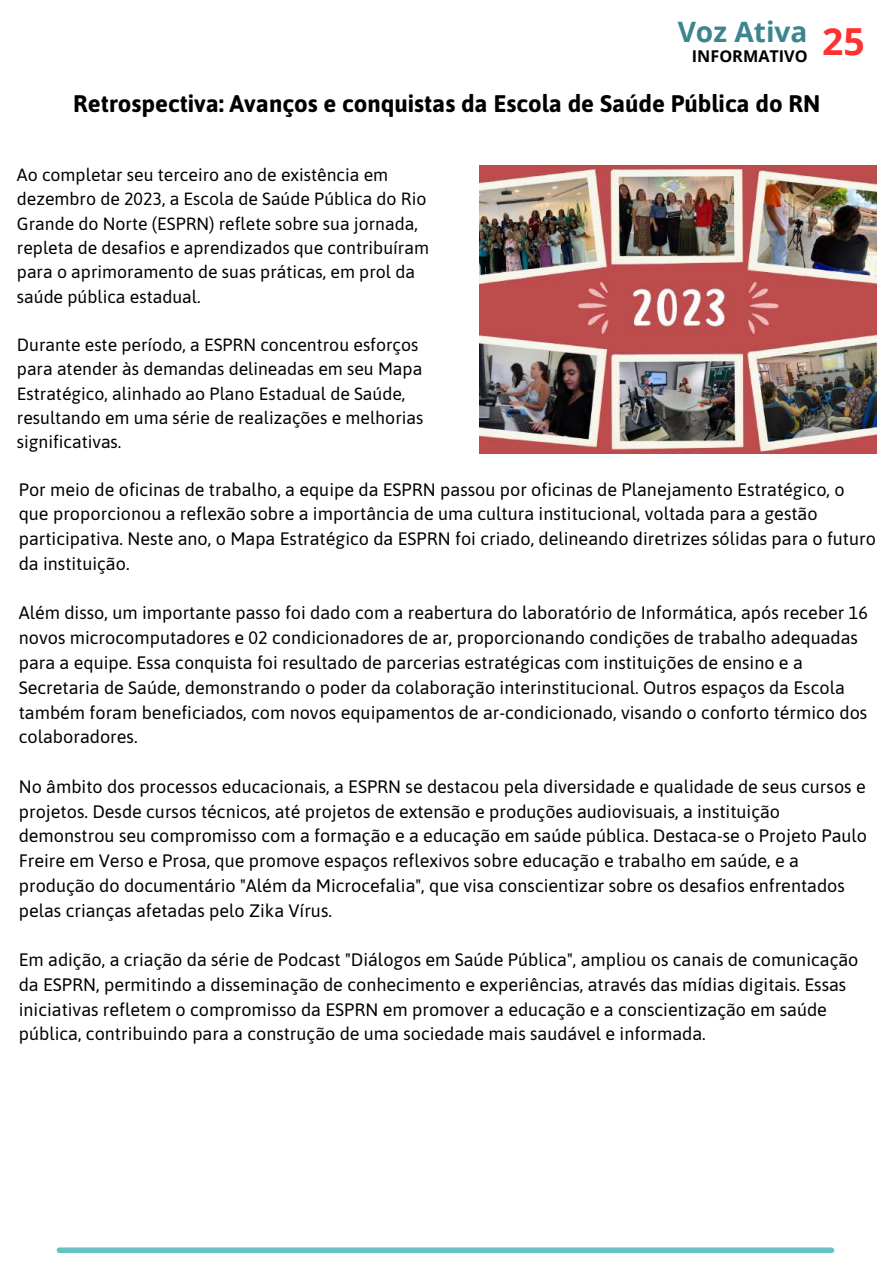
<style>
.page{position:relative;width:894px;height:1264px;background:#fff}
.page>*{position:absolute;margin:0;border:0;box-sizing:border-box;transform-origin:0 0}
.t1{font:700 28.05px "Open Sans";color:#3b858e}
.t2{font:700 24px "Asap";color:#000}
.t3{font:18px/24.8px "Asap";color:#000}
.t4{font:17.7px/24.3px "Asap";color:#000}
.t5{font:700 16.2px "Open Sans";color:#000}
.s1{font-size:37.2px;color:#ff3131}
</style>
<div class="page">
<div style="left:59px;top:1247px;width:772px;height:5px;background:#65c3c5"></div>
<img style="left:479px;top:165px;width:397px;height:288px">
<h1 class="t1" style="left:677px;top:12px;width:188px">Voz Ativa <span class="s1">25</span></h1>
<h2 class="t2" style="left:73px;top:89px;width:748px">Retrospectiva: Avanços e conquistas da Escola de Saúde Pública do RN</h2>
<p class="t5" style="left:691px;top:45px;width:117px">INFORMATIVO</p>
<p class="t4" style="left:17px;top:162px;width:413px">Ao completar seu terceiro ano de existência em dezembro de 2023, a Escola de Saúde Pública do Rio Grande do Norte (ESPRN) reflete sobre sua jornada, repleta de desafios e aprendizados que contribuíram para o aprimoramento de suas práticas, em prol da saúde pública estadual.</p>
<p class="t4" style="left:17px;top:332px;width:408px">Durante este período, a ESPRN concentrou esforços para atender às demandas delineadas em seu Mapa Estratégico, alinhado ao Plano Estadual de Saúde, resultando em uma série de realizações e melhorias significativas.</p>
<p class="t3" style="left:19px;top:477px;width:858px">Por meio de oficinas de trabalho, a equipe da ESPRN passou por oficinas de Planejamento Estratégico, o que proporcionou a reflexão sobre a importância de uma cultura institucional, voltada para a gestão participativa. Neste ano, o Mapa Estratégico da ESPRN foi criado, delineando diretrizes sólidas para o futuro da instituição.</p>
<p class="t3" style="left:19px;top:600px;width:850px">Além disso, um importante passo foi dado com a reabertura do laboratório de Informática, após receber 16 novos microcomputadores e 02 condicionadores de ar, proporcionando condições de trabalho adequadas para a equipe. Essa conquista foi resultado de parcerias estratégicas com instituições de ensino e a Secretaria de Saúde, demonstrando o poder da colaboração interinstitucional. Outros espaços da Escola também foram beneficiados, com novos equipamentos de ar-condicionado, visando o conforto térmico dos colaboradores.</p>
<p class="t3" style="left:19px;top:774px;width:849px">No âmbito dos processos educacionais, a ESPRN se destacou pela diversidade e qualidade de seus cursos e projetos. Desde cursos técnicos, até projetos de extensão e produções audiovisuais, a instituição demonstrou seu compromisso com a formação e a educação em saúde pública. Destaca-se o Projeto Paulo Freire em Verso e Prosa, que promove espaços reflexivos sobre educação e trabalho em saúde, e a produção do documentário "Além da Microcefalia", que visa conscientizar sobre os desafios enfrentados pelas crianças afetadas pelo Zika Vírus.</p>
<p class="t3" style="left:19px;top:947px;width:841px">Em adição, a criação da série de Podcast "Diálogos em Saúde Pública", ampliou os canais de comunicação da ESPRN, permitindo a disseminação de conhecimento e experiências, através das mídias digitais. Essas iniciativas refletem o compromisso da ESPRN em promover a educação e a conscientização em saúde pública, contribuindo para a construção de uma sociedade mais saudável e informada.</p>
</div>
